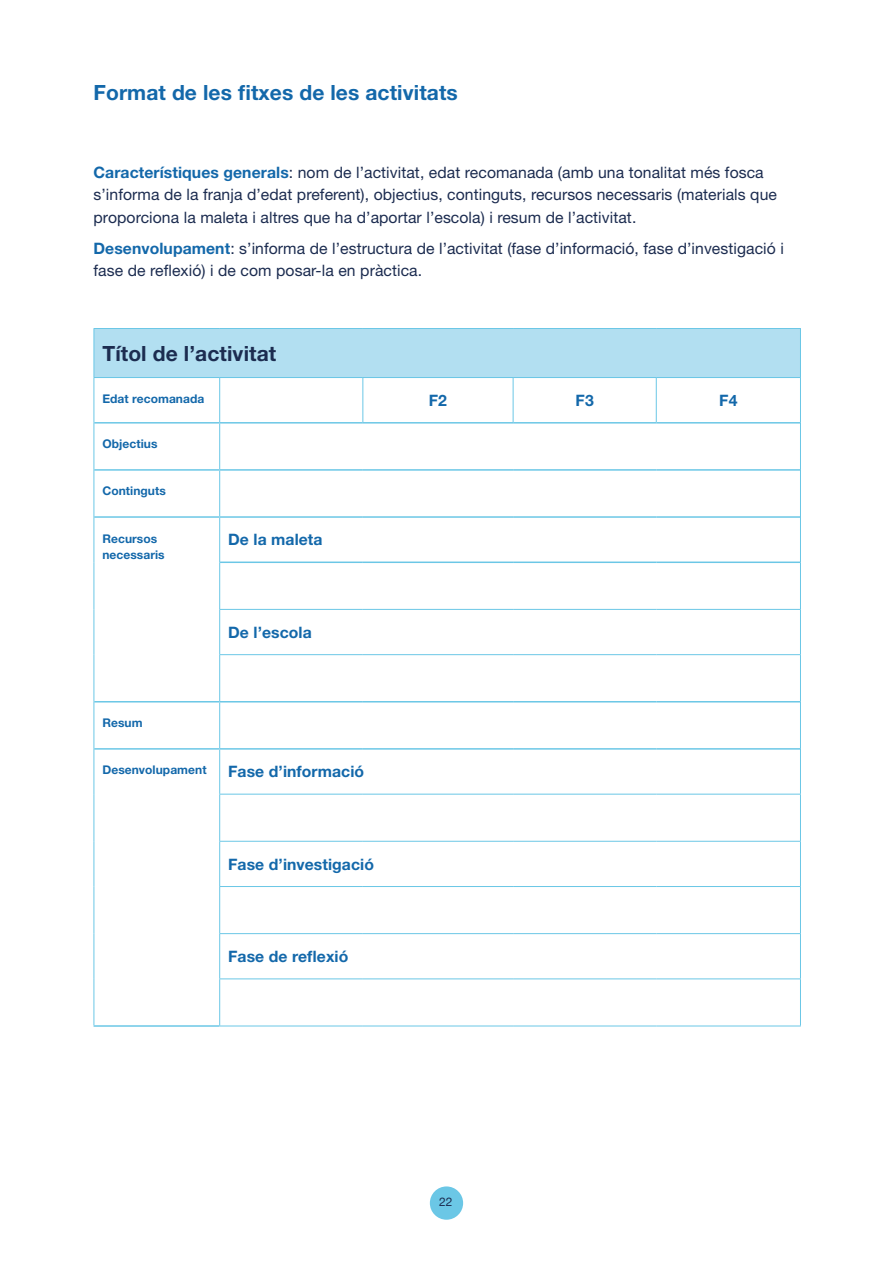
<style>
.page{position:relative;width:893px;height:1263px;background:#fff}
.page>*{position:absolute;margin:0;border:0;box-sizing:border-box;transform-origin:0 0}
.t1{font:700 21px "Helvetica Neue LT Std";letter-spacing:.005em;color:#1368aa}
.t2{font:700 21px "Helvetica Neue LT Std";letter-spacing:.005em;color:#1c2c50}
.t3{font:15.75px/22.5px "Helvetica Neue LT Std";letter-spacing:.005em;color:#1c2c50}
.t4{font:700 15.75px "Helvetica Neue LT Std";letter-spacing:.005em;color:#1368aa}
.t5{font:700 12px/16.5px "Helvetica Neue LT Std";letter-spacing:.005em;color:#1368aa}
.t6{font:12px "Helvetica Neue";color:#1c2c50}
.s1{font-weight:700;color:#1368aa}
</style>
<div class="page">
<div style="left:430px;top:1186px;width:33px;height:34px;background:#6bc7e6;border-radius:50%"></div>
<div style="left:94px;top:328px;width:706px;height:49px;background:#b2dff1"></div>
<hr style="left:94px;top:328px;width:126px;height:1px;background:#6bc7e6">
<hr style="left:94px;top:329px;width:1px;height:48px;background:#6bc7e6">
<hr style="left:220px;top:328px;width:143px;height:1px;background:#6bc7e6">
<hr style="left:363px;top:328px;width:150px;height:1px;background:#6bc7e6">
<hr style="left:513px;top:328px;width:143px;height:1px;background:#6bc7e6">
<hr style="left:656px;top:328px;width:145px;height:1px;background:#6bc7e6">
<hr style="left:800px;top:329px;width:1px;height:48px;background:#6bc7e6">
<hr style="left:94px;top:377px;width:126px;height:1px;background:#6bc7e6">
<hr style="left:94px;top:378px;width:1px;height:45px;background:#6bc7e6">
<hr style="left:220px;top:377px;width:143px;height:1px;background:#6bc7e6">
<hr style="left:219px;top:378px;width:1px;height:44px;background:#6bc7e6">
<hr style="left:363px;top:377px;width:150px;height:1px;background:#6bc7e6">
<hr style="left:362px;top:378px;width:1px;height:44px;background:#6bc7e6">
<hr style="left:513px;top:377px;width:143px;height:1px;background:#6bc7e6">
<hr style="left:513px;top:378px;width:1px;height:44px;background:#6bc7e6">
<hr style="left:656px;top:377px;width:145px;height:1px;background:#6bc7e6">
<hr style="left:656px;top:378px;width:1px;height:44px;background:#6bc7e6">
<hr style="left:800px;top:378px;width:1px;height:45px;background:#6bc7e6">
<hr style="left:94px;top:423px;width:1px;height:47px;background:#6bc7e6">
<hr style="left:219px;top:424px;width:1px;height:45px;background:#6bc7e6">
<hr style="left:800px;top:423px;width:1px;height:47px;background:#6bc7e6">
<hr style="left:94px;top:470px;width:1px;height:47px;background:#6bc7e6">
<hr style="left:219px;top:471px;width:1px;height:45px;background:#6bc7e6">
<hr style="left:800px;top:470px;width:1px;height:47px;background:#6bc7e6">
<hr style="left:94px;top:517px;width:1px;height:45px;background:#6bc7e6">
<hr style="left:219px;top:518px;width:1px;height:44px;background:#6bc7e6">
<hr style="left:800px;top:517px;width:1px;height:45px;background:#6bc7e6">
<hr style="left:94px;top:562px;width:1px;height:47px;background:#6bc7e6">
<hr style="left:219px;top:562px;width:1px;height:47px;background:#6bc7e6">
<hr style="left:800px;top:562px;width:1px;height:47px;background:#6bc7e6">
<hr style="left:94px;top:609px;width:1px;height:46px;background:#6bc7e6">
<hr style="left:219px;top:609px;width:144px;height:1px;background:#6bc7e6">
<hr style="left:219px;top:610px;width:1px;height:44px;background:#6bc7e6">
<hr style="left:363px;top:609px;width:150px;height:1px;background:#6bc7e6">
<hr style="left:513px;top:609px;width:143px;height:1px;background:#6bc7e6">
<hr style="left:656px;top:609px;width:145px;height:1px;background:#6bc7e6">
<hr style="left:800px;top:610px;width:1px;height:44px;background:#6bc7e6">
<hr style="left:94px;top:655px;width:1px;height:47px;background:#6bc7e6">
<hr style="left:219px;top:654px;width:144px;height:1px;background:#6bc7e6">
<hr style="left:219px;top:655px;width:1px;height:46px;background:#6bc7e6">
<hr style="left:363px;top:654px;width:150px;height:1px;background:#6bc7e6">
<hr style="left:513px;top:654px;width:143px;height:1px;background:#6bc7e6">
<hr style="left:656px;top:654px;width:145px;height:1px;background:#6bc7e6">
<hr style="left:800px;top:655px;width:1px;height:47px;background:#6bc7e6">
<hr style="left:94px;top:702px;width:1px;height:47px;background:#6bc7e6">
<hr style="left:219px;top:702px;width:1px;height:46px;background:#6bc7e6">
<hr style="left:800px;top:702px;width:1px;height:47px;background:#6bc7e6">
<hr style="left:94px;top:749px;width:1px;height:45px;background:#6bc7e6">
<hr style="left:219px;top:750px;width:1px;height:44px;background:#6bc7e6">
<hr style="left:800px;top:749px;width:1px;height:45px;background:#6bc7e6">
<hr style="left:94px;top:794px;width:1px;height:47px;background:#6bc7e6">
<hr style="left:219px;top:794px;width:144px;height:1px;background:#6bc7e6">
<hr style="left:219px;top:794px;width:1px;height:47px;background:#6bc7e6">
<hr style="left:363px;top:794px;width:150px;height:1px;background:#6bc7e6">
<hr style="left:513px;top:794px;width:143px;height:1px;background:#6bc7e6">
<hr style="left:656px;top:794px;width:145px;height:1px;background:#6bc7e6">
<hr style="left:800px;top:794px;width:1px;height:47px;background:#6bc7e6">
<hr style="left:94px;top:841px;width:1px;height:45px;background:#6bc7e6">
<hr style="left:219px;top:841px;width:144px;height:1px;background:#6bc7e6">
<hr style="left:219px;top:842px;width:1px;height:44px;background:#6bc7e6">
<hr style="left:363px;top:841px;width:150px;height:1px;background:#6bc7e6">
<hr style="left:513px;top:841px;width:143px;height:1px;background:#6bc7e6">
<hr style="left:656px;top:841px;width:145px;height:1px;background:#6bc7e6">
<hr style="left:800px;top:842px;width:1px;height:44px;background:#6bc7e6">
<hr style="left:94px;top:886px;width:1px;height:48px;background:#6bc7e6">
<hr style="left:94px;top:934px;width:1px;height:45px;background:#6bc7e6">
<hr style="left:94px;top:979px;width:1px;height:46px;background:#6bc7e6">
<hr style="left:220px;top:561px;width:143px;height:2px;background:#6bc7e6">
<hr style="left:363px;top:561px;width:150px;height:2px;background:#6bc7e6">
<hr style="left:513px;top:561px;width:143px;height:2px;background:#6bc7e6">
<hr style="left:656px;top:561px;width:144px;height:2px;background:#6bc7e6">
<hr style="left:94px;top:516px;width:126px;height:2px;background:#6bc7e6">
<hr style="left:220px;top:516px;width:143px;height:2px;background:#6bc7e6">
<hr style="left:363px;top:516px;width:150px;height:2px;background:#6bc7e6">
<hr style="left:513px;top:516px;width:143px;height:2px;background:#6bc7e6">
<hr style="left:656px;top:516px;width:144px;height:2px;background:#6bc7e6">
<hr style="left:94px;top:469px;width:126px;height:2px;background:#6bc7e6">
<hr style="left:220px;top:469px;width:143px;height:2px;background:#6bc7e6">
<hr style="left:363px;top:469px;width:150px;height:2px;background:#6bc7e6">
<hr style="left:513px;top:469px;width:143px;height:2px;background:#6bc7e6">
<hr style="left:656px;top:469px;width:144px;height:2px;background:#6bc7e6">
<hr style="left:94px;top:422px;width:126px;height:2px;background:#6bc7e6">
<hr style="left:220px;top:422px;width:143px;height:2px;background:#6bc7e6">
<hr style="left:363px;top:422px;width:150px;height:2px;background:#6bc7e6">
<hr style="left:513px;top:422px;width:143px;height:2px;background:#6bc7e6">
<hr style="left:656px;top:422px;width:144px;height:2px;background:#6bc7e6">
<hr style="left:94px;top:701px;width:126px;height:1px;background:#6bc7e6">
<hr style="left:220px;top:701px;width:143px;height:1px;background:#6bc7e6">
<hr style="left:363px;top:701px;width:150px;height:1px;background:#6bc7e6">
<hr style="left:513px;top:701px;width:143px;height:1px;background:#6bc7e6">
<hr style="left:656px;top:701px;width:144px;height:1px;background:#6bc7e6">
<hr style="left:94px;top:748px;width:126px;height:2px;background:#6bc7e6">
<hr style="left:220px;top:748px;width:143px;height:2px;background:#6bc7e6">
<hr style="left:363px;top:748px;width:150px;height:2px;background:#6bc7e6">
<hr style="left:513px;top:748px;width:143px;height:2px;background:#6bc7e6">
<hr style="left:656px;top:748px;width:144px;height:2px;background:#6bc7e6">
<hr style="left:94px;top:1025px;width:125px;height:2px;background:#6bc7e6">
<hr style="left:219px;top:886px;width:144px;height:1px;background:#6bc7e6">
<hr style="left:219px;top:887px;width:1px;height:46px;background:#6bc7e6">
<hr style="left:363px;top:886px;width:150px;height:1px;background:#6bc7e6">
<hr style="left:513px;top:886px;width:143px;height:1px;background:#6bc7e6">
<hr style="left:656px;top:886px;width:145px;height:1px;background:#6bc7e6">
<hr style="left:800px;top:887px;width:1px;height:46px;background:#6bc7e6">
<hr style="left:219px;top:933px;width:144px;height:1px;background:#6bc7e6">
<hr style="left:219px;top:934px;width:1px;height:44px;background:#6bc7e6">
<hr style="left:363px;top:933px;width:150px;height:1px;background:#6bc7e6">
<hr style="left:513px;top:933px;width:143px;height:1px;background:#6bc7e6">
<hr style="left:656px;top:933px;width:145px;height:1px;background:#6bc7e6">
<hr style="left:800px;top:934px;width:1px;height:44px;background:#6bc7e6">
<hr style="left:219px;top:978px;width:144px;height:1px;background:#6bc7e6">
<hr style="left:219px;top:979px;width:1px;height:46px;background:#6bc7e6">
<hr style="left:363px;top:978px;width:150px;height:1px;background:#6bc7e6">
<hr style="left:513px;top:978px;width:143px;height:1px;background:#6bc7e6">
<hr style="left:656px;top:978px;width:145px;height:1px;background:#6bc7e6">
<hr style="left:800px;top:979px;width:1px;height:46px;background:#6bc7e6">
<hr style="left:219px;top:1025px;width:144px;height:1px;background:#6bc7e6">
<hr style="left:363px;top:1025px;width:150px;height:1px;background:#6bc7e6">
<hr style="left:513px;top:1025px;width:143px;height:1px;background:#6bc7e6">
<hr style="left:656px;top:1025px;width:145px;height:1px;background:#6bc7e6">
<h1 class="t1" style="left:94px;top:80px;width:366px">Format de les fitxes de les activitats</h1>
<p class="t3" style="left:94px;top:161px;width:685px"><span class="s1">Característiques generals</span>: nom de l’activitat, edat recomanada (amb una tonalitat més fosca s’informa de la franja d’edat preferent), objectius, continguts, recursos necessaris (materials que proporciona la maleta i altres que ha d’aportar l’escola) i resum de l’activitat.</p>
<p class="t3" style="left:94px;top:237px;width:692px"><span class="s1">Desenvolupament</span>: s’informa de l’estructura de l’activitat (fase d’informació, fase d’investigació i fase de reflexió) i de com posar-la en pràctica.</p>
<h1 class="t2" style="left:102px;top:340px;width:175px">Títol de l’activitat</h1>
<p class="t5" style="left:102px;top:390px;width:103px">Edat recomanada</p>
<p class="t4" style="left:429px;top:390px;width:20px">F2</p>
<p class="t4" style="left:576px;top:390px;width:20px">F3</p>
<p class="t4" style="left:719px;top:390px;width:20px">F4</p>
<p class="t5" style="left:102px;top:436px;width:57px">Objectius</p>
<p class="t5" style="left:102px;top:483px;width:65px">Continguts</p>
<p class="t5" style="left:102px;top:530px;width:64px">Recursos necessaris</p>
<p class="t4" style="left:228px;top:530px;width:96px">De la maleta</p>
<p class="t4" style="left:228px;top:622px;width:85px">De l’escola</p>
<p class="t5" style="left:102px;top:714px;width:42px">Resum</p>
<p class="t5" style="left:102px;top:762px;width:106px">Desenvolupament</p>
<p class="t4" style="left:228px;top:762px;width:137px">Fase d’informació</p>
<p class="t4" style="left:228px;top:854px;width:147px">Fase d’investigació</p>
<p class="t4" style="left:228px;top:946px;width:122px">Fase de reflexió</p>
<p class="t6" style="left:439px;top:1193px;width:15px">22</p>
</div>
